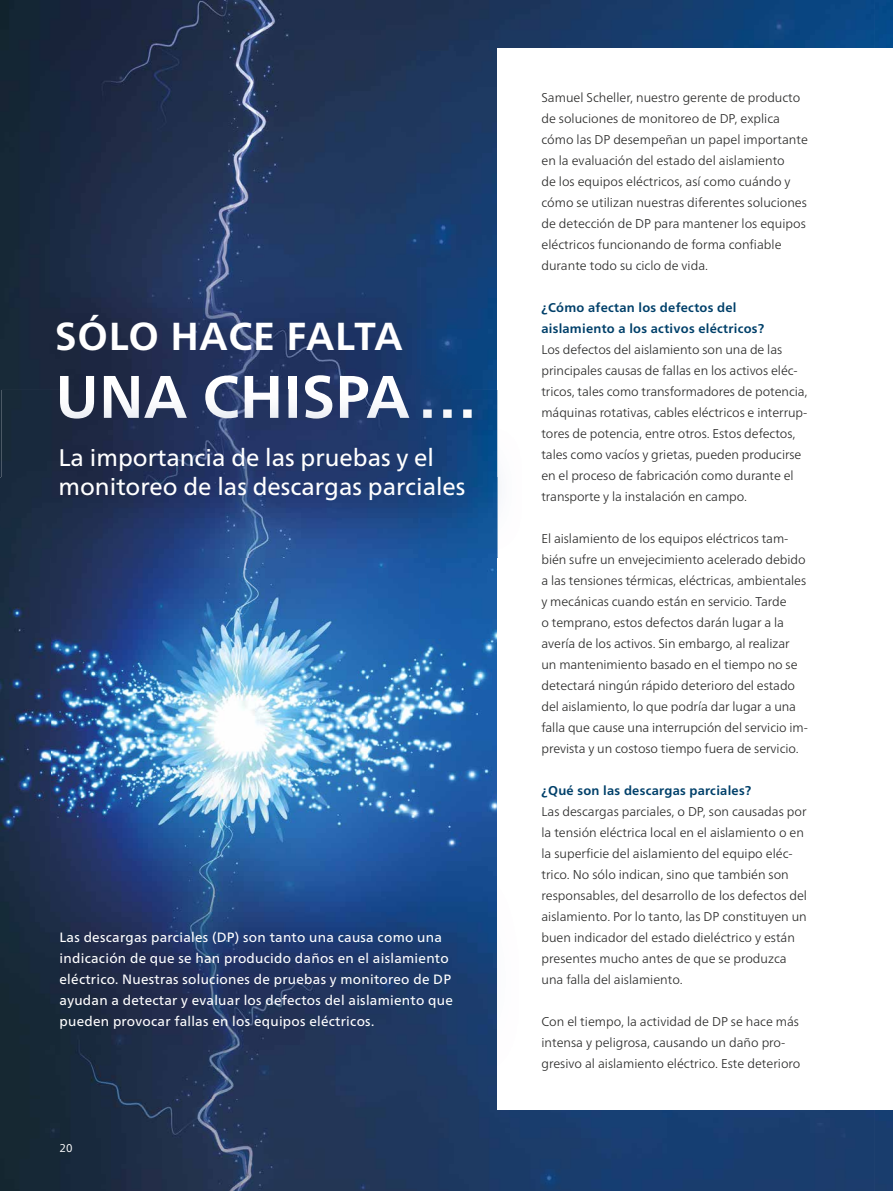
<style>
.page{position:relative;width:893px;height:1191px;background:#fff}
.page>*{position:absolute;margin:0;border:0;box-sizing:border-box;transform-origin:0 0}
.t1{font:700 60px "Frutiger Neue LTW1 G";color:#fff}
.t2{font:700 39px "Frutiger Neue LTW1 G";letter-spacing:.015em;color:#fff}
.t3{font:24px/28.8px "Frutiger Neue LTW1 G";color:#fff}
.t4{font:13.5px/21px "Frutiger Neue LTW1 G";letter-spacing:.02em;color:#fff}
.t5{font:300 12.75px/21px "Frutiger Neue LTW1 G";letter-spacing:-.005em;color:#282827}
.t6{font:700 12.75px/21px "Frutiger Neue LTW1 G";letter-spacing:.02em;color:#00406a}
.t7{font:11.25px "Frutiger Neue LTW1 G";color:#fff}
</style>
<div class="page">
<img style="left:875px;top:0;width:18px;height:1191px">
<img style="left:0;top:0;width:421px;height:558px">
<img style="left:0;top:477px;width:53px;height:385px">
<img style="left:52px;top:558px;width:445px;height:304px">
<img style="left:0;top:1098px;width:875px;height:93px">
<img style="left:421px;top:0;width:454px;height:51px">
<img style="left:421px;top:51px;width:76px;height:339px">
<img style="left:60px;top:375px;width:412px;height:15px">
<div style="left:497px;top:48px;width:396px;height:1062px;background:#fff"></div>
<img style="left:421px;top:477px;width:76px;height:81px">
<img style="left:1px;top:390px;width:496px;height:87px">
<img style="left:421px;top:390px;width:51px;height:28px">
<img style="left:497px;top:390px;width:1px;height:168px">
<img style="left:0;top:862px;width:497px;height:236px">
<h2 class="t2" style="left:55px;top:314px;width:349px">SÓLO HACE FALTA</h2>
<h1 class="t1" style="left:55px;top:361px;width:424px">UNA CHISPA …</h1>
<h3 class="t3" style="left:58px;top:441px;width:409px">La importancia de las pruebas y el monitoreo de las descargas parciales</h3>
<p class="t4" style="left:60px;top:925px;width:395px">Las descargas parciales (DP) son tanto una causa como una indicación de que se han producido daños en el aislamiento eléctrico. Nuestras soluciones de pruebas y monitoreo de DP ayudan a detectar y evaluar los defectos del aislamiento que pueden provocar fallas en los equipos eléctricos.</p>
<p class="t7" style="left:60px;top:1141px;width:14px">20</p>
<p class="t5" style="left:541px;top:86px;width:268px">Samuel Scheller, nuestro gerente de producto de soluciones de monitoreo de DP, explica cómo las DP desempeñan un papel importante en la evaluación del estado del aislamiento<br>de los equipos eléctricos, así como cuándo y cómo se utilizan nuestras diferentes soluciones de detección de DP para mantener los equipos eléctricos funcionando de forma confiable durante todo su ciclo de vida.</p>
<p class="t6" style="left:541px;top:297px;width:224px">¿Cómo afectan los defectos del aislamiento a los activos eléctricos?</p>
<p class="t5" style="left:541px;top:338px;width:268px">Los defectos del aislamiento son una de las principales causas de fallas en los activos eléc&shy;tricos, tales como transformadores de potencia, máquinas rotativas, cables eléctricos e interrup&shy;tores de potencia, entre otros. Estos defectos, tales como vacíos y grietas, pueden producirse en el proceso de fabricación como durante el transporte y la instalación en campo.</p>
<p class="t5" style="left:541px;top:527px;width:268px">El aislamiento de los equipos eléctricos tam&shy;bién sufre un envejecimiento acelerado debido a las tensiones térmicas, eléctricas, ambientales y mecánicas cuando están en servicio. Tarde<br>o temprano, estos defectos darán lugar a la avería de los activos. Sin embargo, al realizar un mantenimiento basado en el tiempo no se detectará ningún rápido deterioro del estado del aislamiento, lo que podría dar lugar a una falla que cause una interrupción del servicio im&shy;prevista y un costoso tiempo fuera de servicio.</p>
<p class="t6" style="left:541px;top:779px;width:211px">¿Qué son las descargas parciales?</p>
<p class="t5" style="left:541px;top:800px;width:267px">Las descargas parciales, o DP, son causadas por la tensión eléctrica local en el aislamiento o en la superficie del aislamiento del equipo eléc&shy;trico. No sólo indican, sino que también son responsables, del desarrollo de los defectos del aislamiento. Por lo tanto, las DP constituyen un buen indicador del estado dieléctrico y están presentes mucho antes de que se produzca una falla del aislamiento.</p>
<p class="t5" style="left:541px;top:1010px;width:260px">Con el tiempo, la actividad de DP se hace más intensa y peligrosa, causando un daño pro&shy;gresivo al aislamiento eléctrico. Este deterioro</p>
</div>
